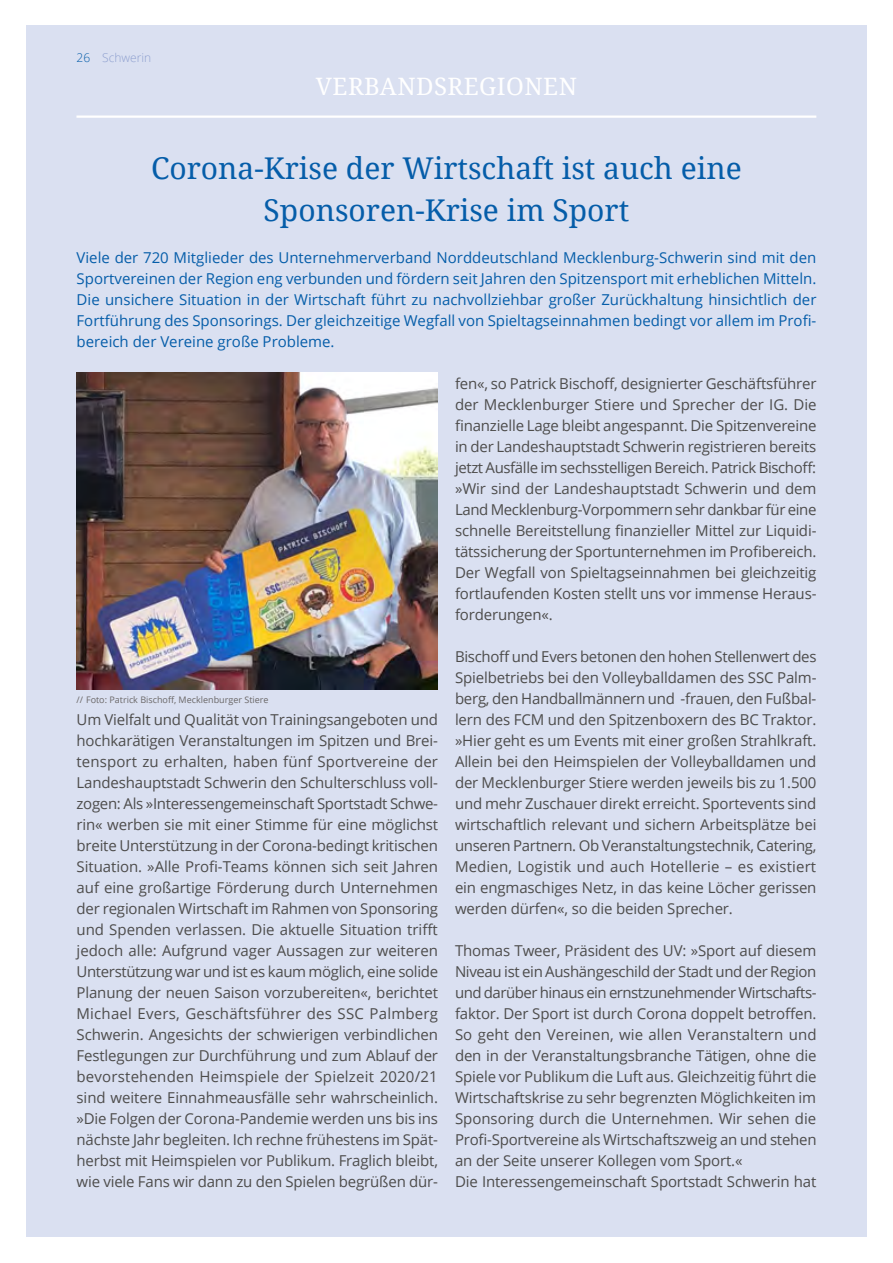
<style>
.page{position:relative;width:893px;height:1263px;background:#fff}
.page>*{position:absolute;margin:0;border:0;box-sizing:border-box;transform-origin:0 0}
.t1{font:30px/42px "Noto Serif";color:#055da9;text-align:center}
.t2{font:24px "Noto Serif";letter-spacing:.02em;color:#fff}
.t3{font:15px/21px "Open Sans";letter-spacing:-.01em;color:#4d4c4b;text-align:justify}
.t4{font:15px/21px "Open Sans";color:#055da9;text-align:justify}
.t5{font:300 12px "Open Sans";color:#8ea0cf}
.t6{font:9px "Open Sans";color:#6a6767}
.s1{color:#055da9}
</style>
<div class="page">
<div style="left:26px;top:26px;width:841px;height:1210px;background:#dae0f1"></div>
<hr style="left:76px;top:115px;width:740px;height:3px;background:#fff">
<img style="left:77px;top:373px;width:361px;height:317px">
<p class="t5" style="left:77px;top:50px;width:76px"><span class="s1">26</span> Schwerin</p>
<h2 class="t2" style="left:316px;top:69px;width:263px">VERBANDSREGIONEN</h2>
<h1 class="t1" style="left:151px;top:146px;width:592px">Corona-Krise der Wirtschaft ist auch eine<br>Sponsoren-Krise im Sport</h1>
<p class="t4" style="left:77px;top:246px;width:741px">Viele der 720 Mitglieder des Unternehmerverband Norddeutschland Mecklenburg-Schwerin sind mit den Sportvereinen der Region eng verbunden und fördern seit Jahren den Spitzensport mit erheblichen Mitteln.<br>Die unsichere Situation in der Wirtschaft führt zu nachvollziehbar großer Zurückhaltung hinsichtlich der Fortführung des Sponsorings. Der gleichzeitige Wegfall von Spieltagseinnahmen bedingt vor allem im Profi&shy;bereich der Vereine große Probleme.</p>
<p class="t6" style="left:77px;top:693px;width:194px">// Foto: Patrick Bischoff, Mecklenburger Stiere</p>
<p class="t3" style="left:77px;top:708px;width:363px">Um Vielfalt und Qualität von Trainingsangeboten und hochkarätigen Veranstaltungen im Spitzen und Brei&shy;tensport zu erhalten, haben fünf Sportvereine der Landeshauptstadt Schwerin den Schulterschluss voll&shy;zogen: Als »Interessengemeinschaft Sportstadt Schwe&shy;rin« werben sie mit einer Stimme für eine möglichst breite Unterstützung in der Corona-bedingt kritischen Situation. »Alle Profi-Teams können sich seit Jahren auf eine großartige Förderung durch Unternehmen der regionalen Wirtschaft im Rahmen von Sponsoring und Spenden verlassen. Die aktuelle Situation trifft jedoch alle: Aufgrund vager Aussagen zur weiteren Unterstützung war und ist es kaum möglich, eine solide Planung der neuen Saison vorzubereiten«, berichtet Michael Evers, Geschäftsführer des SSC Palmberg Schwerin. Angesichts der schwierigen verbindlichen Festlegungen zur Durchführung und zum Ablauf der bevorstehenden Heimspiele der Spielzeit 2020/21 sind weitere Einnahmeausfälle sehr wahrscheinlich. »Die Folgen der Corona-Pandemie werden uns bis ins nächste Jahr begleiten. Ich rechne frühestens im Spät&shy;herbst mit Heimspielen vor Publikum. Fraglich bleibt, wie viele Fans wir dann zu den Spielen begrüßen dür-</p>
<p class="t3" style="left:455px;top:372px;width:363px">fen«, so Patrick Bischoff, designierter Geschäftsführer der Mecklenburger Stiere und Sprecher der IG. Die finanzielle Lage bleibt angespannt. Die Spitzenvereine in der Landeshauptstadt Schwerin registrieren bereits jetzt Ausfälle im sechsstelligen Bereich. Patrick Bischoff: »Wir sind der Landeshauptstadt Schwerin und dem Land Mecklenburg-Vorpommern sehr dankbar für eine schnelle Bereitstellung finanzieller Mittel zur Liquidi&shy;tätssicherung der Sportunternehmen im Profibereich.<br>Der Wegfall von Spieltagseinnahmen bei gleichzeitig fortlaufenden Kosten stellt uns vor immense Heraus&shy;forderungen«.</p>
<p class="t3" style="left:455px;top:645px;width:363px">Bischoff und Evers betonen den hohen Stellenwert des Spielbetriebs bei den Volleyballdamen des SSC Palm&shy;berg, den Handballmännern und -frauen, den Fußbal&shy;lern des FCM und den Spitzenboxern des BC Traktor. »Hier geht es um Events mit einer großen Strahlkraft.<br>Allein bei den Heimspielen der Volleyballdamen und der Mecklenburger Stiere werden jeweils bis zu 1.500 und mehr Zuschauer direkt erreicht. Sportevents sind wirtschaftlich relevant und sichern Arbeitsplätze bei unseren Partnern. Ob Veranstaltungstechnik, Catering, Medien, Logistik und auch Hotellerie – es existiert ein engmaschiges Netz, in das keine Löcher gerissen werden dürfen«, so die beiden Sprecher.</p>
<p class="t3" style="left:455px;top:939px;width:363px;text-align:left">Thomas Tweer, Präsident des UV: »Sport auf diesem Niveau ist ein Aushängeschild der Stadt und der Region und darüber hinaus ein ernstzunehmender Wirtschafts&shy;faktor. Der Sport ist durch Corona doppelt betroffen.<br>So geht den Vereinen, wie allen Veranstaltern und den in der Veranstaltungsbranche Tätigen, ohne die Spiele vor Publikum die Luft aus. Gleichzeitig führt die Wirtschaftskrise zu sehr begrenzten Möglichkeiten im Sponsoring durch die Unternehmen. Wir sehen die Profi-Sportvereine als Wirtschaftszweig an und stehen an der Seite unserer Kollegen vom Sport.«<br>Die Interessengemeinschaft Sportstadt Schwerin hat</p>
</div>
